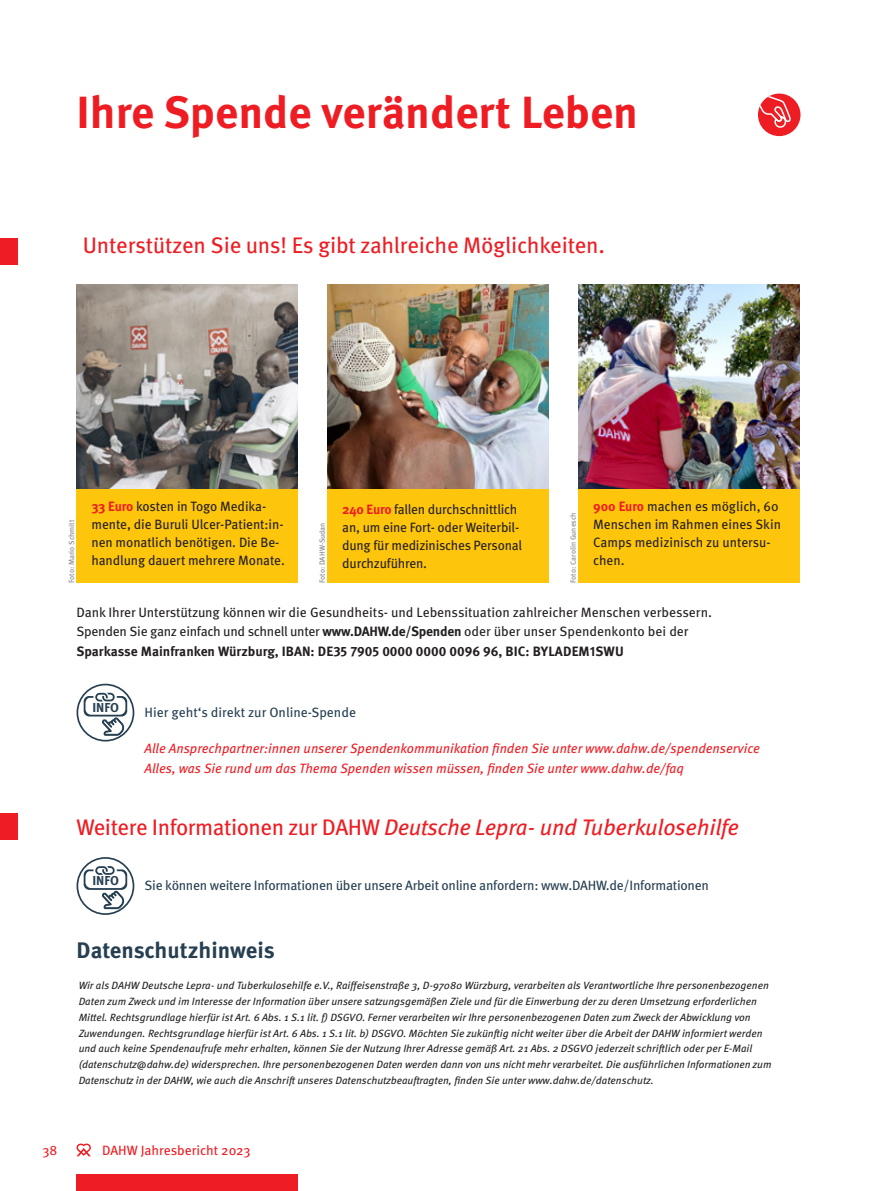
<style>
.page{position:relative;width:893px;height:1191px;background:#fff}
.page>*{position:absolute;margin:0;border:0;box-sizing:border-box;transform-origin:0 0}
._01_Head_bold_rot{font:700 45px "Meta OT";color:#ee1d23}
._03_Vorspann_book_rot{font:italic 22.5px "Meta OT";letter-spacing:-.015em;color:#ee1d23}
._03_Vorspann_book_rot-2{font:22.5px "Meta OT";letter-spacing:-.01em;color:#ee1d23}
._01_Head_bold_rot-2{font:700 22.5px "Meta OT";color:#263f51}
._04_Fließtext_book_schwarz{font:13.5px/18px "Meta OT";letter-spacing:-.01em;color:#231f20}
._04_Fließtext_book_schwarz-2{font:italic 13.5px "Meta OT";color:#ee1d23}
._04_Fließtext_book_schwarz-3{font:13.5px "Meta OT";letter-spacing:-.02em;color:#263f51}
._04_Fließtext_book_schwarz-4{font:700 13.5px "Meta OT";color:#231f20}
._04_Fließtext_book_schwarz-5{font:13.5px "Meta OT";color:#263f51}
.t1{font:13.5px "Meta OT";color:#ee1d23}
.t2{font:700 12.9px "Meta OT";color:#263f51}
._07_BU_book_italic_blau{font:italic 10.5px/15.8px "Meta OT";color:#231f20}
._07_BU_book_italic_blau-2{font:7.5px "Meta OT";color:#808285}
.s1{font-weight:700;color:#ee1d23}
.s2{font-weight:700}
.s3{font-style:normal}
</style>
<div class="page">
<div style="left:77px;top:1174px;width:221px;height:17px;background:#ee1d23"></div>
<svg style="left:76px;top:1143px;width:15px;height:13px"></svg>
<div style="left:0;top:813px;width:17px;height:27px;background:#ee1d23"></div>
<div style="left:0;top:238px;width:17px;height:27px;background:#ee1d23"></div>
<div style="left:758px;top:94px;width:42px;height:42px;background:#ee1d23;border-radius:50%"></div>
<svg style="left:758px;top:94px;width:34px;height:34px"></svg>
<div style="left:77px;top:488px;width:221px;height:94px;background:#fec50d"></div>
<div style="left:578px;top:488px;width:221px;height:94px;background:#fec50d"></div>
<div style="left:327px;top:488px;width:222px;height:94px;background:#fec50d"></div>
<img style="left:77px;top:285px;width:221px;height:203px">
<img style="left:578px;top:285px;width:221px;height:203px">
<img style="left:327px;top:285px;width:222px;height:203px">
<div style="left:77px;top:683px;width:57px;height:58px;border:2px solid #263f51;border-radius:50%"></div>
<svg style="left:84px;top:692px;width:43px;height:43px"></svg>
<div style="left:77px;top:857px;width:57px;height:58px;border:2px solid #263f51;border-radius:50%"></div>
<svg style="left:84px;top:866px;width:43px;height:43px"></svg>
<p class="_01_Head_bold_rot" style="left:77px;top:83px;width:563px">Ihre Spende verändert Leben</p>
<p class="_03_Vorspann_book_rot-2" style="left:83px;top:231px;width:524px">Unterstützen Sie uns! Es gibt zahlreiche Möglichkeiten.</p>
<p class="_04_Fließtext_book_schwarz" style="left:91px;top:498px;width:195px"><span class="s1">33 Euro</span> kosten in Togo Medika&shy;mente, die Buruli Ulcer-Patient:in&shy;nen monatlich benötigen. Die Be&shy;handlung dauert mehrere Monate.</p>
<p class="_04_Fließtext_book_schwarz" style="left:593px;top:498px;width:189px"><span class="s1">900 Euro</span> machen es möglich, 60<br>Menschen im Rahmen eines Skin<br>Camps medizinisch zu untersu&shy;chen.</p>
<p class="_04_Fließtext_book_schwarz" style="left:342px;top:500px;width:181px"><span class="s1">240 Euro</span> fallen durchschnittlich an, um eine Fort- oder Weiterbil&shy;dung für medizinisches Personal durchzuführen.</p>
<p class="_07_BU_book_italic_blau-2" style="left:67px;top:583px;width:65px;rotate:-90deg">Foto: Mario Schmitt</p>
<p class="_07_BU_book_italic_blau-2" style="left:318px;top:583px;width:62px;rotate:-90deg">Foto: DAHW-Sudan</p>
<p class="_07_BU_book_italic_blau-2" style="left:568px;top:583px;width:72px;rotate:-90deg">Foto: Carolin Gunesch</p>
<p class="_04_Fließtext_book_schwarz" style="left:77px;top:602px;width:637px;line-height:19.5px">Dank Ihrer Unterstützung können wir die Gesundheits- und Lebenssituation zahlreicher Menschen verbessern.<br>Spenden Sie ganz einfach und schnell unter <span class="s2">www.DAHW.de/Spenden</span> oder über unser Spendenkonto bei der</p>
<p class="_04_Fließtext_book_schwarz-4" style="left:77px;top:642px;width:549px">Sparkasse Mainfranken Würzburg, IBAN: DE35 7905 0000 0000 0096 96, BIC: BYLADEM1SWU</p>
<p class="t2" style="left:92px;top:699px;width:28px">INFO</p>
<p class="_04_Fließtext_book_schwarz-5" style="left:145px;top:703px;width:213px">Hier geht‘s direkt zur Online-Spende</p>
<p class="_04_Fließtext_book_schwarz-2" style="left:145px;top:740px;width:617px">Alle Ansprechpartner:innen unserer Spendenkommunikation finden Sie unter www.dahw.de/spendenservice</p>
<p class="_04_Fließtext_book_schwarz-2" style="left:145px;top:759px;width:541px">Alles, was Sie rund um das Thema Spenden wissen müssen, finden Sie unter www.dahw.de/faq</p>
<p class="_03_Vorspann_book_rot" style="left:77px;top:812px;width:664px"><span class="s3">Weitere Informationen zur DAHW</span> Deutsche Lepra- und Tuberkulosehilfe</p>
<p class="t2" style="left:92px;top:872px;width:28px">INFO</p>
<p class="_04_Fließtext_book_schwarz-3" style="left:145px;top:877px;width:566px">Sie können weitere Informationen über unsere Arbeit online anfordern: www.DAHW.de/Informationen</p>
<p class="_01_Head_bold_rot-2" style="left:77px;top:936px;width:200px">Datenschutzhinweis</p>
<p class="_07_BU_book_italic_blau" style="left:79px;top:978px;width:694px">Wir als DAHW Deutsche Lepra- und Tuberkulosehilfe e.V., Raiffeisenstraße 3, D-97080 Würzburg, verarbeiten als Verantwortliche Ihre personenbezogenen Daten zum Zweck und im Interesse der Information über unsere satzungsgemäßen Ziele und für die Einwerbung der zu deren Umsetzung erforderlichen Mittel. Rechtsgrundlage hierfür ist Art. 6 Abs. 1 S.1 lit. f) DSGVO. Ferner verarbeiten wir Ihre personenbezogenen Daten zum Zweck der Abwicklung von Zuwendungen. Rechtsgrundlage hierfür ist Art. 6 Abs. 1 S.1 lit. b) DSGVO. Möchten Sie zukünftig nicht weiter über die Arbeit der DAHW informiert werden und auch keine Spendenaufrufe mehr erhalten, können Sie der Nutzung Ihrer Adresse gemäß Art. 21 Abs. 2 DSGVO jederzeit schriftlich oder per E-Mail (datenschutz@dahw.de) widersprechen. Ihre personenbezogenen Daten werden dann von uns nicht mehr verarbeitet. Die ausführlichen Informationen zum Datenschutz in der DAHW, wie auch die Anschrift unseres Datenschutzbeauftragten, finden Sie unter www.dahw.de/datenschutz.</p>
<p class="t1" style="left:43px;top:1141px;width:17px">38</p>
<p class="t1" style="left:102px;top:1141px;width:150px">DAHW Jahresbericht 2023</p>
</div>
